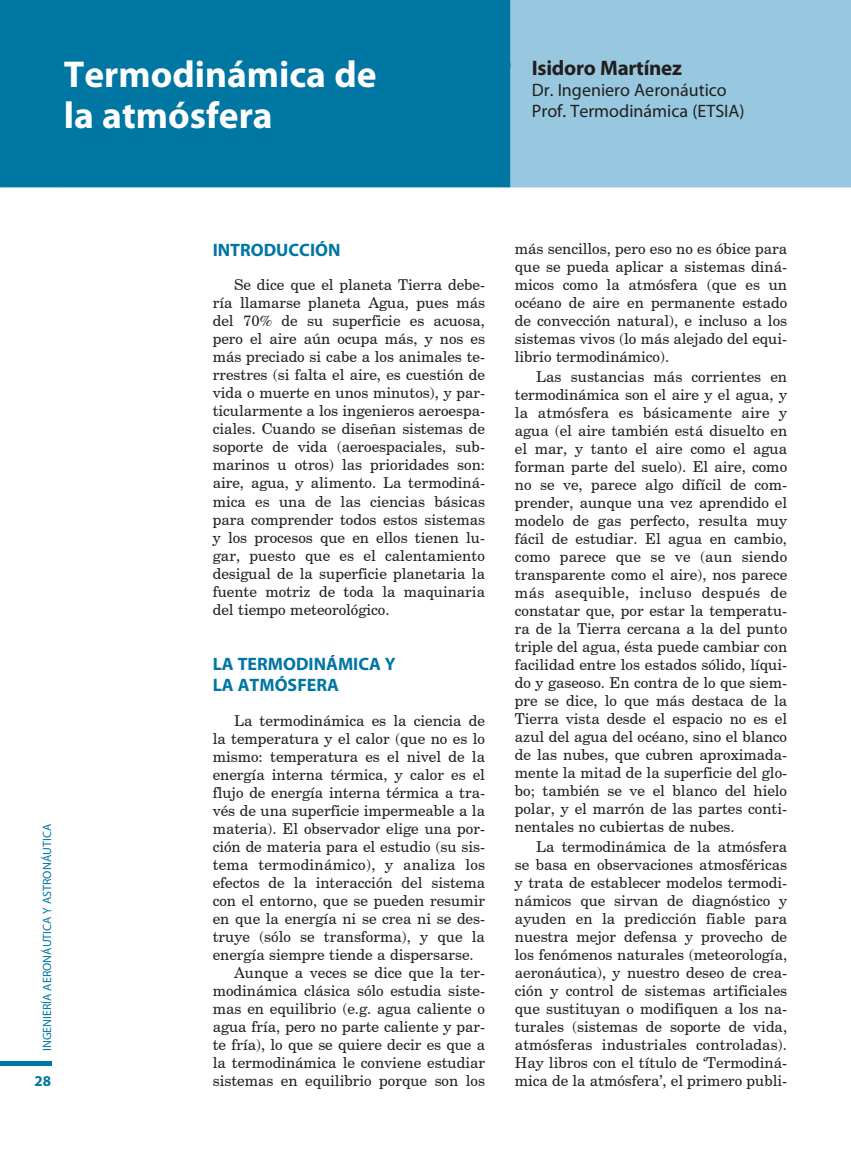
<style>
.page{position:relative;width:851px;height:1149px;background:#fff}
.page>*{position:absolute;margin:0;border:0;box-sizing:border-box;transform-origin:0 0}
._04_-_TIT-CAP{font:700 37.5px/40.5px "Myriad Pro";color:#fff}
._04_-_TIT-Autor{font:700 21px "Myriad Pro";letter-spacing:-.01em;color:#231f20}
._04_-_TIT-Autor-2{font:18px/21px "Myriad Pro";color:#231f20}
._04_-_TIT-1{font:700 18px/21px "Myriad Pro";color:#0076a3}
._01_-_NORMAL{font:15px/18px "New Century Schlbk";color:#231f20;text-align:justify}
._10_-_Cabecera{font:700 15px "Myriad Pro";color:#0076a3}
._10_-_Cabecera-2{font:12px "Myriad Pro";color:#0076a3}
</style>
<div class="page">
<hr style="left:0;top:1061px;width:51px;height:4px;background:#0076a3">
<div style="left:0;top:0;width:510px;height:187px;background:#0076a3"></div>
<div style="left:510px;top:0;width:340px;height:187px;background:#98c8df"></div>
<p class="_04_-_TIT-CAP" style="left:64px;top:53px;width:314px">Termodinámica de la atmósfera</p>
<p class="_04_-_TIT-Autor" style="left:531px;top:54px;width:152px">Isidoro Martínez</p>
<p class="_04_-_TIT-Autor-2" style="left:531px;top:79px;width:214px">Dr. Ingeniero Aeronáutico<br>Prof. Termodinámica (ETSIA)</p>
<p class="_10_-_Cabecera-2" style="left:40px;top:1050px;width:228px;rotate:-90deg">INGENIERÍA AERONÁUTICA Y ASTRONÁUTICA</p>
<p class="_10_-_Cabecera" style="left:34px;top:1070px;width:18px">28</p>
<p class="_04_-_TIT-1" style="left:213px;top:238px;width:129px">Introducción</p>
<p class="_01_-_NORMAL" style="left:213px;top:276px;width:274px;text-indent:21px">Se dice que el planeta Tierra debe&shy;ría llamarse planeta Agua, pues más del 70% de su superficie es acuosa, pero el aire aún ocupa más, y nos es más preciado si cabe a los animales te&shy;rrestres (si falta el aire, es cuestión de vida o muerte en unos minutos), y par&shy;ticularmente a los ingenieros aeroespa&shy;ciales. Cuando se diseñan sistemas de soporte de vida (aeroespaciales, sub&shy;marinos u otros) las prioridades son: aire, agua, y alimento. La termodiná&shy;mica es una de las ciencias básicas para comprender todos estos sistemas y los procesos que en ellos tienen lu&shy;gar, puesto que es el calentamiento desigual de la superficie planetaria la fuente motriz de toda la maquinaria del tiempo meteorológico.</p>
<p class="_04_-_TIT-1" style="left:213px;top:652px;width:184px">La termodinámica y la atmósfera</p>
<p class="_01_-_NORMAL" style="left:213px;top:711px;width:274px;text-indent:21px">La termodinámica es la ciencia de la temperatura y el calor (que no es lo mismo: temperatura es el nivel de la energía interna térmica, y calor es el flujo de energía interna térmica a tra&shy;vés de una superficie impermeable a la materia). El observador elige una por&shy;ción de materia para el estudio (su sis&shy;tema termodinámico), y analiza los efectos de la interacción del sistema con el entorno, que se pueden resumir en que la energía ni se crea ni se des&shy;truye (sólo se transforma), y que la energía siempre tiende a dispersarse.</p>
<p class="_01_-_NORMAL" style="left:213px;top:963px;width:274px;text-indent:21px">Aunque a veces se dice que la ter&shy;modinámica clásica sólo estudia siste&shy;mas en equilibrio (e.g. agua caliente o agua fría, pero no parte caliente y par&shy;te fría), lo que se quiere decir es que a la termodinámica le conviene estudiar sistemas en equilibrio porque son los</p>
<p class="_01_-_NORMAL" style="left:514px;top:239px;width:274px">más sencillos, pero eso no es óbice para que se pueda aplicar a sistemas diná&shy;micos como la atmósfera (que es un océano de aire en permanente estado de convección natural), e incluso a los sistemas vivos (lo más alejado del equi&shy;librio termodinámico).</p>
<p class="_01_-_NORMAL" style="left:514px;top:367px;width:274px;text-indent:21px">Las sustancias más corrientes en termodinámica son el aire y el agua, y la atmósfera es básicamente aire y agua (el aire también está disuelto en el mar, y tanto el aire como el agua forman parte del suelo). El aire, como no se ve, parece algo difícil de com&shy;prender, aunque una vez aprendido el modelo de gas perfecto, resulta muy fácil de estudiar. El agua en cambio, como parece que se ve (aun siendo transparente como el aire), nos parece más asequible, incluso después de constatar que, por estar la temperatu&shy;ra de la Tierra cercana a la del punto triple del agua, ésta puede cambiar con facilidad entre los estados sólido, líqui&shy;do y gaseoso. En contra de lo que siem&shy;pre se dice, lo que más destaca de la Tierra vista desde el espacio no es el azul del agua del océano, sino el blanco de las nubes, que cubren aproximada&shy;mente la mitad de la superficie del glo&shy;bo; también se ve el blanco del hielo polar, y el marrón de las partes conti&shy;nentales no cubiertas de nubes.</p>
<p class="_01_-_NORMAL" style="left:514px;top:837px;width:274px;text-indent:21px">La termodinámica de la atmósfera se basa en observaciones atmosféricas y trata de establecer modelos termodi&shy;námicos que sirvan de diagnóstico y ayuden en la predicción fiable para nuestra mejor defensa y provecho de los fenómenos naturales (meteorología, aeronáutica), y nuestro deseo de crea&shy;ción y control de sistemas artificiales que sustituyan o modifiquen a los na&shy;turales (sistemas de soporte de vida, atmósferas industriales controladas).<br>Hay libros con el título de ‘Termodiná&shy;mica de la atmósfera’, el primero publi-</p>
</div>
